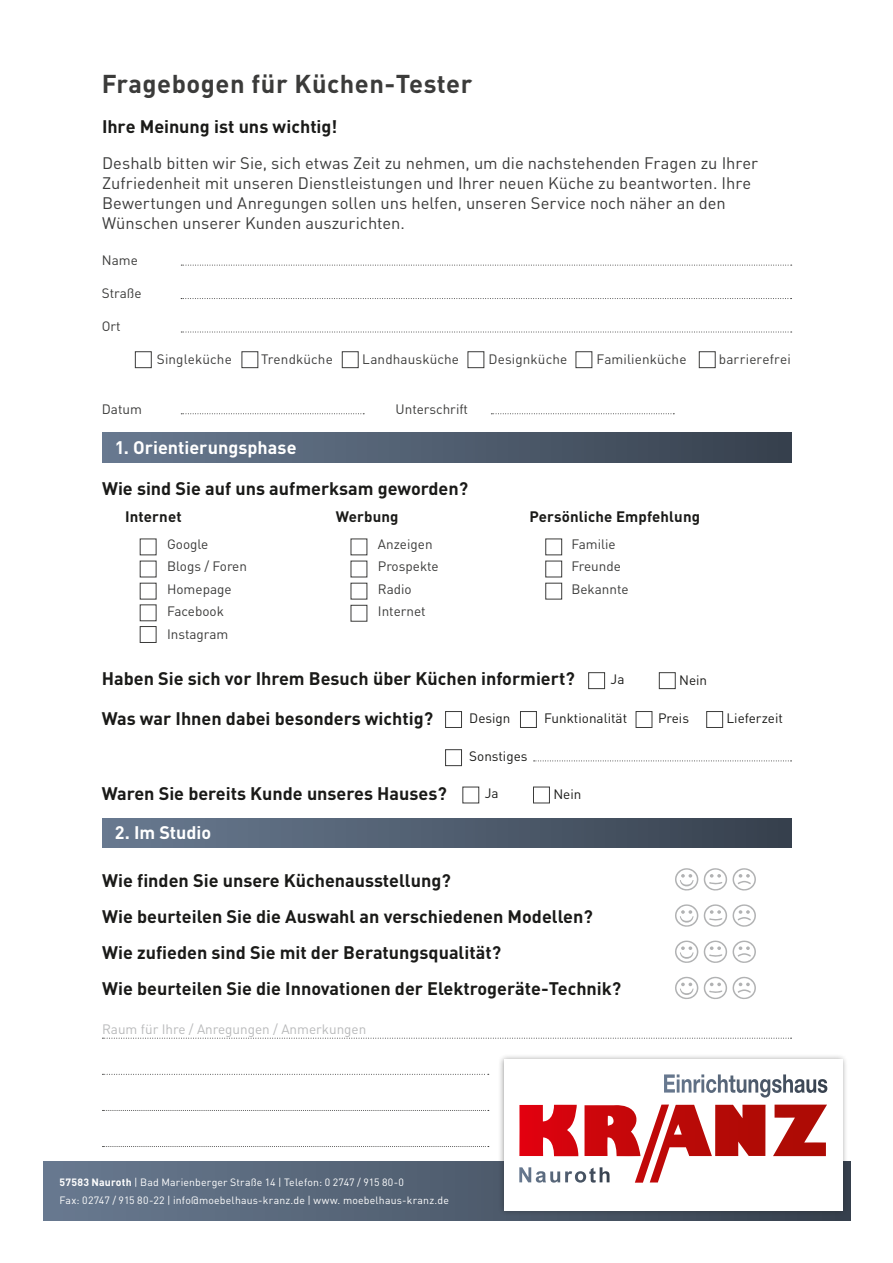
<style>
.page{position:relative;width:893px;height:1263px;background:#fff}
.page>*{position:absolute;margin:0;border:0;box-sizing:border-box;transform-origin:0 0}
.t1{font:700 25.5px "DIN";letter-spacing:.02em;color:#3b3b3a}
.t2{font:700 18px/36px "DIN";color:#1a1a18}
.t3{font:700 18px "DIN";color:#fff}
.t4{font:16.5px/19.8px "DIN";color:#3b3b3a}
.t5{font:700 15px "DIN";letter-spacing:.01em;color:#1a1a18}
.t6{font:13.5px/22.5px "DIN";color:#3b3b3a}
.t7{font:13.5px "DIN";color:#1a1a18}
.t8{font:13.5px "DIN";color:#b9babb}
.t9{font:10.5px/18px "DIN";letter-spacing:.015em;color:#fff}
.s1{font-weight:700}
</style>
<div class="page">
<div style="left:43px;top:1161px;width:807px;height:59px;background:linear-gradient(to right,#697a91,#37414d)"></div>
<div style="left:102px;top:433px;width:689px;height:29px;background:linear-gradient(to right,#697a91,#37414d)"></div>
<div style="left:102px;top:818px;width:689px;height:30px;background:linear-gradient(to right,#697a91,#37414d)"></div>
<svg style="left:181px;top:265px;width:611px;height:1px"></svg>
<svg style="left:181px;top:298px;width:611px;height:1px"></svg>
<svg style="left:181px;top:332px;width:611px;height:1px"></svg>
<svg style="left:181px;top:413px;width:183px;height:1px"></svg>
<svg style="left:491px;top:413px;width:183px;height:1px"></svg>
<svg style="left:534px;top:760px;width:257px;height:1px"></svg>
<div style="left:546px;top:539px;width:16px;height:16px;border:1px solid #3b3b3a"></div>
<div style="left:546px;top:561px;width:16px;height:16px;border:1px solid #3b3b3a"></div>
<div style="left:546px;top:583px;width:16px;height:16px;border:1px solid #3b3b3a"></div>
<div style="left:351px;top:605px;width:16px;height:16px;border:1px solid #3b3b3a"></div>
<div style="left:140px;top:605px;width:16px;height:16px;border:1px solid #3b3b3a"></div>
<div style="left:588px;top:672px;width:17px;height:17px;border:1px solid #3b3b3a"></div>
<div style="left:463px;top:787px;width:16px;height:16px;border:1px solid #3b3b3a"></div>
<div style="left:445px;top:711px;width:17px;height:17px;border:1px solid #3b3b3a"></div>
<div style="left:445px;top:749px;width:17px;height:17px;border:1px solid #3b3b3a"></div>
<div style="left:636px;top:711px;width:16px;height:17px;border:1px solid #3b3b3a"></div>
<div style="left:659px;top:672px;width:16px;height:17px;border:1px solid #3b3b3a"></div>
<div style="left:533px;top:787px;width:17px;height:16px;border:1px solid #3b3b3a"></div>
<div style="left:520px;top:711px;width:17px;height:17px;border:1px solid #3b3b3a"></div>
<div style="left:706px;top:711px;width:17px;height:17px;border:1px solid #3b3b3a"></div>
<svg style="left:102px;top:1038px;width:689px;height:1px"></svg>
<svg style="left:102px;top:1074px;width:387px;height:1px"></svg>
<svg style="left:102px;top:1110px;width:387px;height:1px"></svg>
<svg style="left:102px;top:1146px;width:387px;height:1px"></svg>
<svg style="left:675px;top:868px;width:23px;height:23px"></svg>
<svg style="left:704px;top:868px;width:52px;height:23px"></svg>
<svg style="left:675px;top:904px;width:23px;height:23px"></svg>
<svg style="left:704px;top:904px;width:52px;height:23px"></svg>
<svg style="left:675px;top:940px;width:23px;height:23px"></svg>
<svg style="left:704px;top:940px;width:52px;height:23px"></svg>
<svg style="left:675px;top:976px;width:23px;height:23px"></svg>
<svg style="left:704px;top:976px;width:52px;height:23px"></svg>
<div style="left:135px;top:351px;width:16px;height:17px;border:1px solid #3b3b3a"></div>
<div style="left:242px;top:351px;width:16px;height:17px;border:1px solid #3b3b3a"></div>
<div style="left:342px;top:351px;width:16px;height:17px;border:1px solid #3b3b3a"></div>
<div style="left:468px;top:351px;width:16px;height:17px;border:1px solid #3b3b3a"></div>
<div style="left:576px;top:351px;width:16px;height:17px;border:1px solid #3b3b3a"></div>
<div style="left:699px;top:351px;width:16px;height:17px;border:1px solid #3b3b3a"></div>
<div style="left:498px;top:1053px;width:350px;height:163px;background:#1a1a18;opacity:.45"></div>
<div style="left:504px;top:1059px;width:338px;height:151px;background:#fff"></div>
<svg style="left:664px;top:1074px;width:163px;height:23px"></svg>
<svg style="left:519px;top:1104px;width:308px;height:79px"></svg>
<div style="left:140px;top:626px;width:16px;height:17px;border:1px solid #3b3b3a"></div>
<h1 class="t1" style="left:102px;top:67px;width:372px">Fragebogen für Küchen-Tester</h1>
<p class="t2" style="left:102px;top:108px;width:237px">Ihre Meinung ist uns wichtig!</p>
<p class="t4" style="left:102px;top:153px;width:658px">Deshalb bitten wir Sie, sich etwas Zeit zu nehmen, um die nachstehenden Fragen zu Ihrer Zufriedenheit mit unseren Dienstleistungen und Ihrer neuen Küche zu beantworten. Ihre Bewertungen und Anregungen sollen uns helfen, unseren Service noch näher an den Wünschen unserer Kunden auszurichten.</p>
<p class="t6" style="left:102px;top:249px;width:38px">Name</p>
<p class="t6" style="left:102px;top:282px;width:41px">Straße</p>
<p class="t6" style="left:102px;top:315px;width:20px">Ort</p>
<p class="t6" style="left:157px;top:348px;width:76px">Singleküche</p>
<p class="t6" style="left:261px;top:348px;width:73px">Trendküche</p>
<p class="t6" style="left:362px;top:348px;width:98px">Landhausküche</p>
<p class="t6" style="left:488px;top:348px;width:80px">Designküche</p>
<p class="t6" style="left:597px;top:348px;width:91px">Familienküche</p>
<p class="t6" style="left:719px;top:348px;width:74px">barrierefrei</p>
<p class="t6" style="left:102px;top:397px;width:42px">Datum</p>
<p class="t6" style="left:395px;top:397px;width:74px">Unterschrift</p>
<p class="t3" style="left:115px;top:435px;width:183px">1. Orientierungsphase</p>
<p class="t2" style="left:102px;top:470px;width:368px">Wie sind Sie auf uns aufmerksam geworden?</p>
<p class="t5" style="left:125px;top:506px;width:58px">Internet</p>
<p class="t6" style="left:167px;top:532px;width:81px">Google<br>Blogs / Foren<br>Homepage<br>Facebook<br>Instagram</p>
<p class="t5" style="left:336px;top:506px;width:64px">Werbung</p>
<p class="t6" style="left:378px;top:532px;width:62px">Anzeigen<br>Prospekte<br>Radio<br>Internet</p>
<p class="t5" style="left:529px;top:507px;width:172px">Persönliche Empfehlung</p>
<p class="t6" style="left:571px;top:532px;width:59px">Familie<br>Freunde<br>Bekannte</p>
<p class="t2" style="left:102px;top:658px;width:474px;line-height:39.6px">Haben Sie sich vor Ihrem Besuch über Küchen informiert?<br>Was war Ihnen dabei besonders wichtig?</p>
<p class="t7" style="left:611px;top:671px;width:15px">Ja</p>
<p class="t7" style="left:679px;top:671px;width:30px">Nein</p>
<p class="t7" style="left:469px;top:709px;width:43px">Design</p>
<p class="t7" style="left:469px;top:748px;width:60px">Sonstiges</p>
<p class="t7" style="left:658px;top:709px;width:32px">Preis</p>
<p class="t7" style="left:544px;top:710px;width:85px">Funktionalität</p>
<p class="t7" style="left:726px;top:710px;width:58px">Lieferzeit</p>
<p class="t2" style="left:102px;top:775px;width:346px">Waren Sie bereits Kunde unseres Hauses?</p>
<p class="t3" style="left:115px;top:821px;width:98px">2. Im Studio</p>
<p class="t7" style="left:485px;top:785px;width:15px">Ja</p>
<p class="t7" style="left:553px;top:786px;width:30px">Nein</p>
<p class="t2" style="left:102px;top:862px;width:521px">Wie finden Sie unsere Küchenausstellung?<br>Wie beurteilen Sie die Auswahl an verschiedenen Modellen?<br>Wie zufieden sind Sie mit der Beratungsqualität?<br>Wie beurteilen Sie die Innovationen der Elektrogeräte-Technik?</p>
<p class="t8" style="left:102px;top:1020px;width:266px">Raum für Ihre / Anregungen / Anmerkungen</p>
<p class="t9" style="left:60px;top:1173px;width:391px"><span class="s1">57583 Nauroth</span> | Bad Marienberger Straße 14 | Telefon: 0 2747 / 915 80-0<br>Fax: 02747 / 915 80-22 | info@moebelhaus-kranz.de | www. moebelhaus-kranz.de</p>
</div>
